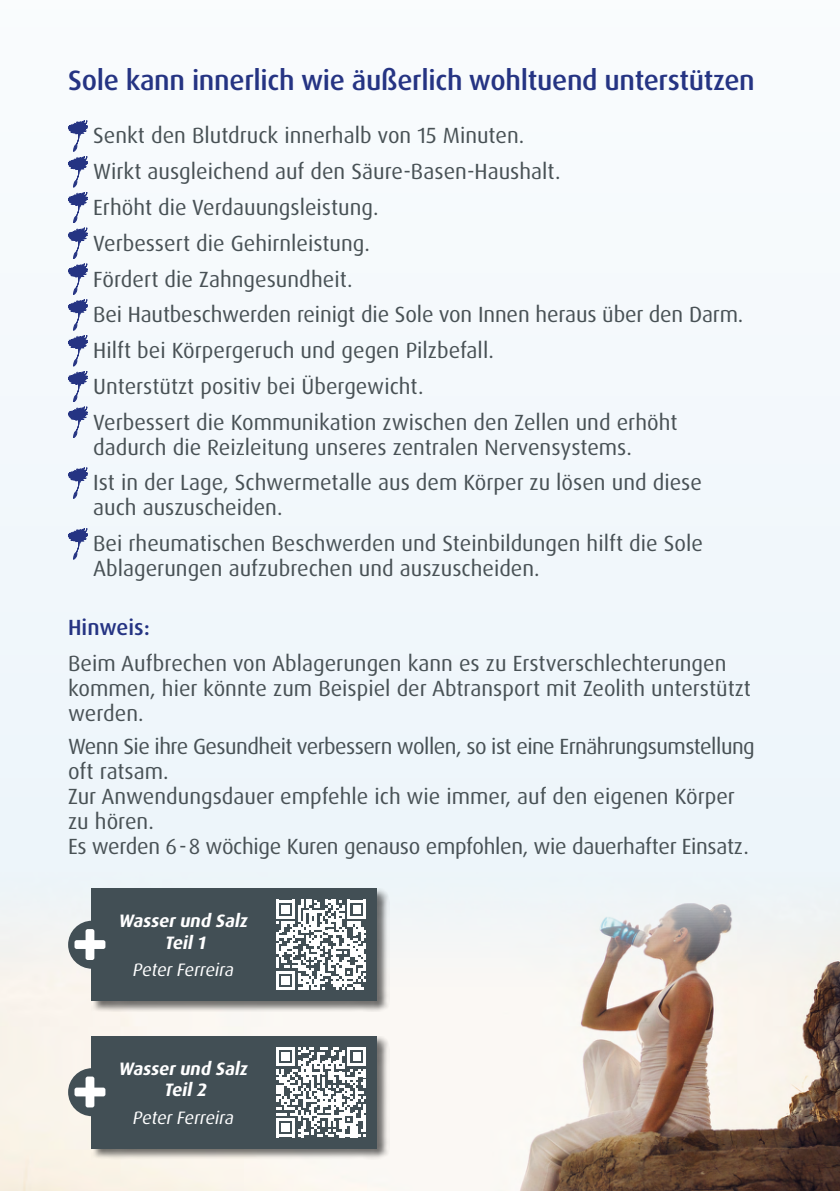
<style>
.page{position:relative;width:840px;height:1191px;background:#fff}
.page>*{position:absolute;margin:0;border:0;box-sizing:border-box;transform-origin:0 0}
.Überschrift{font:500 28px "Dax Pro";letter-spacing:-.01em;color:#253483}
.Aufzälungspunkte{font:22px/25px "Dax Pro";color:#485155}
.Aufzälungspunkte-2{font:500 22px "Dax Pro";color:#253483}
.Infobox_Überschrift{font:italic 700 18px/21.6px "Dax Pro";color:#fff;text-align:center}
.Infobox_Fließtext{font:italic 18px "Dax Pro";color:#fff}
</style>
<div class="page">
<div style="left:0;top:0;width:839px;height:1191px;background:#f3f8fc"></div>
<img style="left:0;top:902px;width:839px;height:289px">
<svg style="left:68px;top:121px;width:20px;height:317px"></svg>
<svg style="left:68px;top:467px;width:20px;height:31px"></svg>
<svg style="left:68px;top:528px;width:20px;height:31px"></svg>
<div style="left:91px;top:888px;width:298px;height:124px;background:#000;opacity:.55"></div>
<div style="left:91px;top:888px;width:286px;height:112px;background:#424f55"></div>
<div style="left:68px;top:920px;width:48px;height:48px;background:#424f55;border-radius:50%"></div>
<svg style="left:74px;top:929px;width:31px;height:31px"></svg>
<svg style="left:276px;top:899px;width:90px;height:90px"></svg>
<div style="left:91px;top:1035px;width:298px;height:124px;background:#000;opacity:.55"></div>
<div style="left:91px;top:1036px;width:286px;height:112px;background:#424f55"></div>
<div style="left:68px;top:1068px;width:48px;height:48px;background:#424f55;border-radius:50%"></div>
<svg style="left:74px;top:1076px;width:31px;height:31px"></svg>
<svg style="left:276px;top:1047px;width:90px;height:90px"></svg>
<p class="Überschrift" style="left:68px;top:62px;width:688px">Sole kann innerlich wie äußerlich wohltuend unterstützen</p>
<p class="Aufzälungspunkte" style="left:93px;top:123px;width:432px">Senkt den Blutdruck innerhalb von 15 Minuten.</p>
<p class="Aufzälungspunkte" style="left:93px;top:159px;width:468px">Wirkt ausgleichend auf den Säure-Basen-Haushalt.</p>
<p class="Aufzälungspunkte" style="left:93px;top:195px;width:287px">Erhöht die Verdauungsleistung.</p>
<p class="Aufzälungspunkte" style="left:93px;top:231px;width:278px">Verbessert die Gehirnleistung.</p>
<p class="Aufzälungspunkte" style="left:93px;top:266px;width:261px">Fördert die Zahngesundheit.</p>
<p class="Aufzälungspunkte" style="left:93px;top:302px;width:651px">Bei Hautbeschwerden reinigt die Sole von Innen heraus über den Darm.</p>
<p class="Aufzälungspunkte" style="left:93px;top:338px;width:402px">Hilft bei Körpergeruch und gegen Pilzbefall.</p>
<p class="Aufzälungspunkte" style="left:93px;top:374px;width:332px">Unterstützt positiv bei Übergewicht.</p>
<p class="Aufzälungspunkte" style="left:93px;top:409px;width:585px">Verbessert die Kommunikation zwischen den Zellen und erhöht dadurch die Reizleitung unseres zentralen Nervensystems.</p>
<p class="Aufzälungspunkte" style="left:93px;top:470px;width:610px">Ist in der Lage, Schwermetalle aus dem Körper zu lösen und diese auch auszuscheiden.</p>
<p class="Aufzälungspunkte" style="left:93px;top:531px;width:610px">Bei rheumatischen Beschwerden und Steinbildungen hilft die Sole<br>Ablagerungen aufzubrechen und auszuscheiden.</p>
<p class="Aufzälungspunkte-2" style="left:68px;top:613px;width:83px">Hinweis:</p>
<p class="Aufzälungspunkte" style="left:68px;top:650px;width:684px">Beim Aufbrechen von Ablagerungen kann es zu Erstverschlechterungen kommen, hier könnte zum Beispiel der Abtransport mit Zeolith unterstützt werden.</p>
<p class="Aufzälungspunkte" style="left:68px;top:734px;width:687px">Wenn Sie ihre Gesundheit verbessern wollen, so ist eine Ernährungsumstellung oft ratsam.<br>Zur Anwendungsdauer empfehle ich wie immer, auf den eigenen Körper zu hören.<br>Es werden 6-8 wöchige Kuren genauso empfohlen, wie dauerhafter Einsatz.</p>
<p class="Infobox_Überschrift" style="left:118px;top:910px;width:134px">Wasserund Salz<br>Teil1</p>
<p class="Infobox_Fließtext" style="left:132px;top:958px;width:107px">PeterFerreira</p>
<p class="Infobox_Überschrift" style="left:118px;top:1057px;width:134px">Wasserund Salz<br>Teil2</p>
<p class="Infobox_Fließtext" style="left:132px;top:1105px;width:107px">PeterFerreira</p>
</div>
